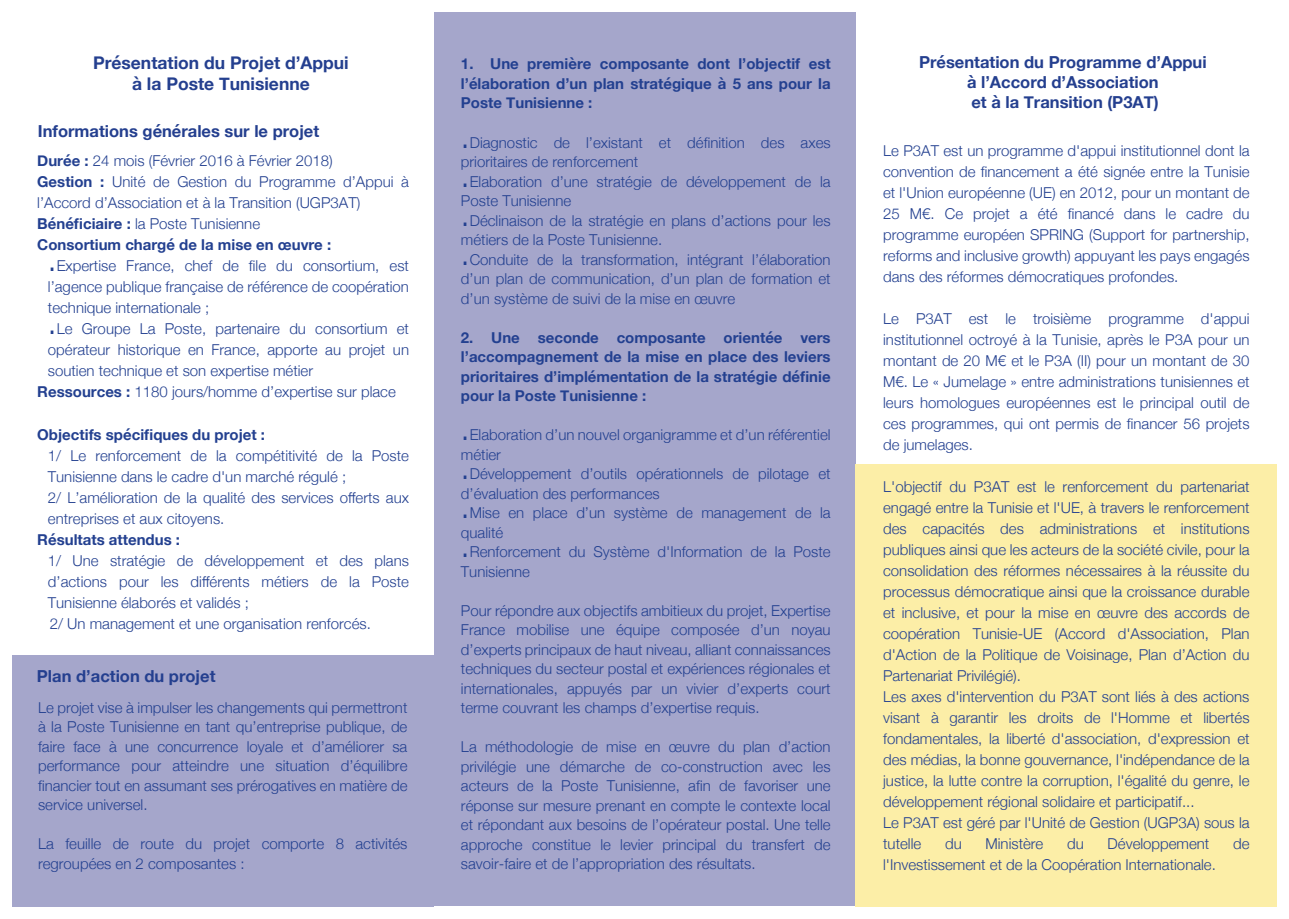
<style>
.page{position:relative;width:1289px;height:919px;background:#fff}
.page>*{position:absolute;margin:0;border:0;box-sizing:border-box;transform-origin:0 0}
.t1{font:700 17.4px/21px "Helvetica Neue";color:#243f8f;text-align:center}
.t2{font:700 16.5px/19.8px "Helvetica Neue";color:#243f8f;text-align:center}
.t3{font:300 15px/21px "Helvetica Neue";color:#234090}
.t4{font:700 15px/19.5px "Helvetica Neue";color:#234090;text-align:justify}
.s1{font-weight:700}
.s2{font-size:31.5px}
</style>
<div class="page">
<div style="left:434px;top:13px;width:421px;height:893px;background:#a5a6cb"></div>
<div style="left:13px;top:655px;width:421px;height:251px;background:#a5a6cb"></div>
<div style="left:855px;top:464px;width:421px;height:442px;background:#fceea7"></div>
<p class="t1" style="left:93px;top:52px;width:257px">Présentation du Projet d’Appui à la Poste Tunisienne</p>
<p class="t2" style="left:38px;top:122px;width:283px">Informations générales sur le projet</p>
<p class="t3" style="left:37px;top:149px;width:373px"><span class="s1">Durée :</span> 24 mois (Février 2016 à Février 2018)<br><span class="s1">Gestion :</span> Unité de Gestion du Programme d’Appui à l’Accord d’Association et à la Transition (UGP3AT)<br><span class="s1">Bénéficiaire :</span> la Poste Tunisienne<br><span class="s1">Consortium chargé de la mise en œuvre :</span></p>
<p class="t3" style="left:48px;top:254px;width:362px"><span class="s2">.</span>Expertise France, chef de file du consortium, est</p>
<p class="t3" style="left:48px;top:275px;width:362px">l’agence publique française de référence de coopération</p>
<p class="t3" style="left:48px;top:296px;width:163px">technique internationale ;</p>
<p class="t3" style="left:48px;top:317px;width:362px"><span class="s2">.</span>Le Groupe La Poste, partenaire du consortium et</p>
<p class="t3" style="left:48px;top:338px;width:362px">opérateur historique en France, apporte au projet un</p>
<p class="t3" style="left:48px;top:359px;width:267px">soutien technique et son expertise métier</p>
<p class="t3" style="left:37px;top:380px;width:360px"><span class="s1">Ressources :</span> 1180 jours/homme d’expertise sur place</p>
<p class="t4" style="left:37px;top:425px;width:229px">Objectifs spécifiques du projet :</p>
<p class="t3" style="left:48px;top:443px;width:362px">1/ Le renforcement de la compétitivité de la Poste Tunisienne dans le cadre d'un marché régulé ;<br>2/ L’amélioration de la qualité des services offerts aux entreprises et aux citoyens.</p>
<p class="t4" style="left:37px;top:530px;width:144px">Résultats attendus :</p>
<p class="t3" style="left:48px;top:548px;width:362px">1/ Une stratégie de développement et des plans d’actions pour les différents métiers de la Poste Tunisienne élaborés et validés ;<br>2/ Un management et une organisation renforcés.</p>
<p class="t2" style="left:37px;top:667px;width:180px">Plan d’action du projet</p>
<p class="t3" style="left:38px;top:696px;width:371px;line-height:19.5px;text-align:justify">Le projet vise à impulser les changements qui permettront à la Poste Tunisienne en tant qu’entreprise publique, de faire face à une concurrence loyale et d’améliorer sa performance pour atteindre une situation d’équilibre financier tout en assumant ses prérogatives en matière de service universel.</p>
<p class="t3" style="left:38px;top:833px;width:371px;line-height:19.5px">La feuille de route du projet comporte 8 activités regroupées en 2 composantes :</p>
<p class="t4" style="left:461px;top:55px;width:371px">1. Une première composante dont l’objectif est l’élaboration d’un plan stratégique à 5 ans pour la Poste Tunisienne :</p>
<p class="t3" style="left:461px;top:131px;width:371px;line-height:19.5px"><span class="s2">.</span>Diagnostic de l’existant et définition des axes prioritaires de renforcement<br><span class="s2">.</span>Elaboration d’une stratégie de développement de la Poste Tunisienne<br><span class="s2">.</span>Déclinaison de la stratégie en plans d’actions pour les métiers de la Poste Tunisienne.<br><span class="s2">.</span>Conduite de la transformation, intégrant l’élaboration d’un plan de communication, d’un plan de formation et d’un système de suivi de la mise en œuvre</p>
<p class="t4" style="left:461px;top:328px;width:371px">2. Une seconde composante orientée vers l’accompagnement de la mise en place des leviers prioritaires d’implémentation de la stratégie définie pour la Poste Tunisienne :</p>
<p class="t3" style="left:461px;top:424px;width:371px;line-height:19.5px"><span class="s2">.</span>Elaboration d’un nouvel organigramme et d’un référentiel métier<br><span class="s2">.</span>Développement d’outils opérationnels de pilotage et d’évaluation des performances<br><span class="s2">.</span>Mise en place d’un système de management de la qualité<br><span class="s2">.</span>Renforcement du Système d'Information de la Poste Tunisienne</p>
<p class="t3" style="left:461px;top:599px;width:371px;line-height:19.5px;text-align:justify">Pour répondre aux objectifs ambitieux du projet, Expertise France mobilise une équipe composée d’un noyau d’experts principaux de haut niveau, alliant connaissances techniques du secteur postal et expériences régionales et internationales, appuyés par un vivier d’experts court terme couvrant les champs d’expertise requis.</p>
<p class="t3" style="left:461px;top:736px;width:371px;line-height:19.5px;text-align:justify">La méthodologie de mise en œuvre du plan d’action privilégie une démarche de co-construction avec les acteurs de la Poste Tunisienne, afin de favoriser une réponse sur mesure prenant en compte le contexte local et répondant aux besoins de l’opérateur postal. Une telle approche constitue le levier principal du transfert de savoir-faire et de l’appropriation des résultats.</p>
<p class="t2" style="left:919px;top:52px;width:289px">Présentation du Programme d’Appui à l’Accord d’Association<br>et à la Transition (P3AT)</p>
<p class="t3" style="left:883px;top:139px;width:368px;text-align:justify">Le P3AT est un programme d'appui institutionnel dont la convention de financement a été signée entre la Tunisie et l'Union européenne (UE) en 2012, pour un montant de 25 M€. Ce projet a été financé dans le cadre du programme européen SPRING (Support for partnership, reforms and inclusive growth) appuyant les pays engagés dans des réformes démocratiques profondes.</p>
<p class="t3" style="left:883px;top:307px;width:368px;text-align:justify">Le P3AT est le troisième programme d'appui institutionnel octroyé à la Tunisie, après le P3A pour un montant de 20 M€ et le P3A (II) pour un montant de 30<br>M€. Le « Jumelage » entre administrations tunisiennes et leurs homologues européennes est le principal outil de ces programmes, qui ont permis de financer 56 projets de jumelages.</p>
<p class="t3" style="left:883px;top:475px;width:368px">L'objectif du P3AT est le renforcement du partenariat engagé entre la Tunisie et l'UE, à travers le renforcement des capacités des administrations et institutions publiques ainsi que les acteurs de la société civile, pour la consolidation des réformes nécessaires à la réussite du processus démocratique ainsi que la croissance durable et inclusive, et pour la mise en œuvre des accords de coopération Tunisie-UE (Accord d'Association, Plan d'Action de la Politique de Voisinage, Plan d’Action du Partenariat Privilégié).<br>Les axes d'intervention du P3AT sont liés à des actions visant à garantir les droits de l'Homme et libertés fondamentales, la liberté d'association, d'expression et des médias, la bonne gouvernance, l'indépendance de la justice, la lutte contre la corruption, l'égalité du genre, le développement régional solidaire et participatif...<br>Le P3AT est géré par l'Unité de Gestion (UGP3A) sous la tutelle</p>
<p class="t3" style="left:945px;top:832px;width:18px">du</p>
<p class="t3" style="left:985px;top:832px;width:59px">Ministère</p>
<p class="t3" style="left:1067px;top:832px;width:18px">du</p>
<p class="t3" style="left:1107px;top:832px;width:103px">Développement</p>
<p class="t3" style="left:1233px;top:832px;width:18px">de</p>
<p class="t3" style="left:883px;top:853px;width:334px">l'Investissement et de la Coopération Internationale.</p>
</div>
